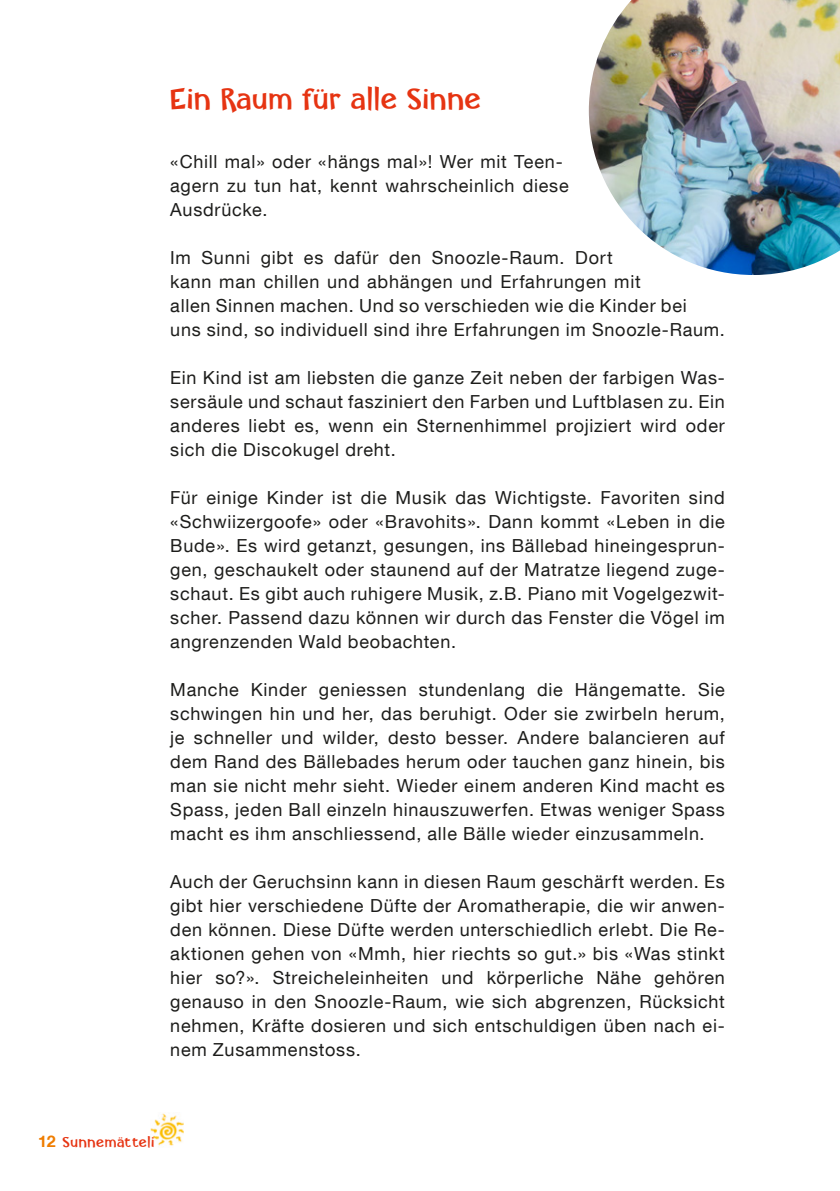
<style>
.page{position:relative;width:840px;height:1191px;background:#fff}
.page>*{position:absolute;margin:0;border:0;box-sizing:border-box;transform-origin:0 0}
.t1{font:28px "Happy Day Black Pro";letter-spacing:.025em;color:#e63412}
.t2{font:18px/24px "Helvetica Neue LT Com";letter-spacing:.04em;color:#1d1d1b;text-align:justify}
.t3{font:13.6px "Happy Day Black Pro";letter-spacing:.05em;color:#e63412}
.s1{font-family:"Helvetica Neue LT Com";font-weight:700;font-size:16px;color:#ef7d00}
</style>
<div class="page">
<img style="left:588px;top:0;width:251px;height:275px">
<img style="left:150px;top:1113px;width:34px;height:33px">
<h1 class="t1" style="left:170px;top:82px;width:311px">Ein Raum für alle Sinne</h1>
<p class="t2" style="left:170px;top:149px;width:400px;text-align:left">«Chill mal» oder «hängs mal»! Wer mit Teen&shy;agern zu tun hat, kennt wahrscheinlich diese<br>Ausdrücke.</p>
<p class="t2" style="left:170px;top:245px;width:556px;text-align:left">Im Sunni gibt es dafür den Snoozle-Raum. Dort<br>kann man chillen und abhängen und Erfahrungen mit<br>allen Sinnen machen. Und so verschieden wie die Kinder bei<br>uns sind, so individuell sind ihre Erfahrungen im Snoozle-Raum.</p>
<p class="t2" style="left:170px;top:365px;width:556px">Ein Kind ist am liebsten die ganze Zeit neben der farbigen Was&shy;sersäule und schaut fasziniert den Farben und Luftblasen zu. Ein anderes liebt es, wenn ein Sternenhimmel projiziert wird oder sich die Discokugel dreht.</p>
<p class="t2" style="left:170px;top:485px;width:556px">Für einige Kinder ist die Musik das Wichtigste. Favoriten sind «Schwiizergoofe» oder «Bravohits». Dann kommt «Leben in die Bude». Es wird getanzt, gesungen, ins Bällebad hineingesprun&shy;gen, geschaukelt oder staunend auf der Matratze liegend zuge&shy;schaut. Es gibt auch ruhigere Musik, z.B. Piano mit Vogelgezwit&shy;scher. Passend dazu können wir durch das Fenster die Vögel im angrenzenden Wald beobachten.</p>
<p class="t2" style="left:170px;top:677px;width:556px">Manche Kinder geniessen stundenlang die Hängematte. Sie schwingen hin und her, das beruhigt. Oder sie zwirbeln herum, je schneller und wilder, desto besser. Andere balancieren auf dem Rand des Bällebades herum oder tauchen ganz hinein, bis man sie nicht mehr sieht. Wieder einem anderen Kind macht es Spass, jeden Ball einzeln hinauszuwerfen. Etwas weniger Spass macht es ihm anschliessend, alle Bälle wieder einzusammeln.</p>
<p class="t2" style="left:170px;top:869px;width:556px">Auch der Geruchsinn kann in diesen Raum geschärft werden. Es gibt hier verschiedene Düfte der Aromatherapie, die wir anwen&shy;den können. Diese Düfte werden unterschiedlich erlebt. Die Re&shy;aktionen gehen von «Mmh, hier riechts so gut.» bis «Was stinkt hier so?». Streicheleinheiten und körperliche Nähe gehören genauso in den Snoozle-Raum, wie sich abgrenzen, Rücksicht nehmen, Kräfte dosieren und sich entschuldigen üben nach ei&shy;nem Zusammenstoss.</p>
<p class="t3" style="left:38px;top:1133px;width:118px"><span class="s1">12</span> Sunnemätteli</p>
</div>
